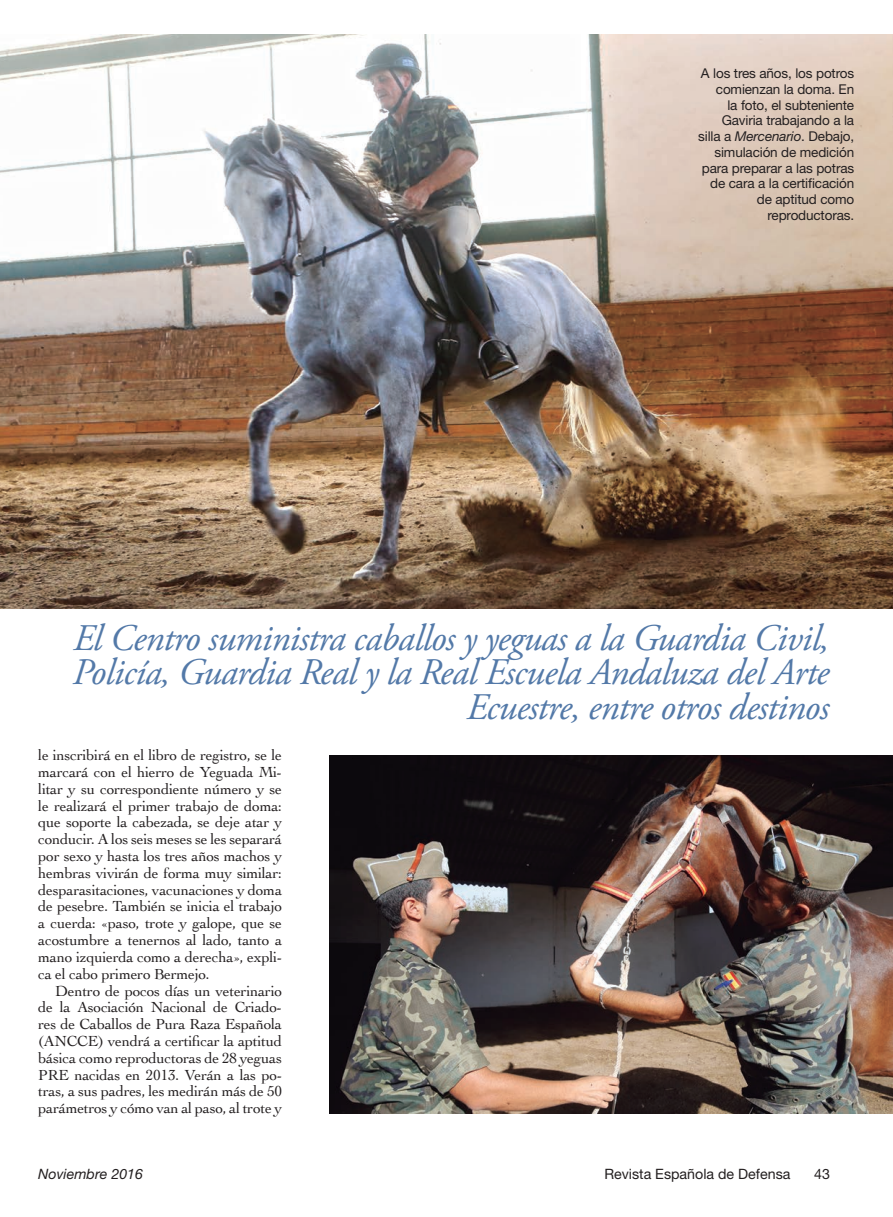
<style>
.page{position:relative;width:893px;height:1217px;background:#fff}
.page>*{position:absolute;margin:0;border:0;box-sizing:border-box;transform-origin:0 0}
.t1{font:italic 37.5px/34.5px "Adobe Garamond Pro";letter-spacing:-.02em;color:#5379a8;text-align:right}
.t2{font:15.3px/16.8px "Cochin";letter-spacing:-.015em;color:#231f20;text-align:justify}
.t3{font:14.25px "Helvetica Neue";color:#231f20}
.t4{font:italic 14.25px "Helvetica Neue";color:#231f20}
.t5{font:13.5px/15.8px "Helvetica Neue";letter-spacing:-.01em;color:#231f20;text-align:right}
.s1{font-style:italic}
</style>
<div class="page">
<img style="left:0;top:34px;width:893px;height:574px">
<img style="left:330px;top:755px;width:563px;height:358px">
<p class="t5" style="left:698px;top:65px;width:157px">A los tres años, los potros comienzan la doma. En<br>la foto, el subteniente<br>Gaviria trabajando a la silla a <span class="s1">Mercenario</span>. Debajo, simulación de medición para preparar a las potras de cara a la certificación de aptitud como reproductoras.</p>
<h1 class="t1" style="left:72px;top:621px;width:758px">El Centro suministra caballos y yeguas a la Guardia Civil,<br>Policía, Guardia Real y la Real Escuela Andaluza del Arte<br>Ecuestre, entre otros destinos</h1>
<p class="t2" style="left:38px;top:746px;width:245px">le inscribirá en el libro de registro, se le marcará con el hierro de Yeguada Mi&shy;litar y su correspondiente número y se le realizará el primer trabajo de doma: que soporte la cabezada, se deje atar y conducir. A los seis meses se les separará por sexo y hasta los tres años machos y hembras vivirán de forma muy similar: desparasitaciones, vacunaciones y doma de pesebre. También se inicia el trabajo a cuerda: «paso, trote y galope, que se acostumbre a tenernos al lado, tanto a mano izquierda como a derecha», expli&shy;ca el cabo primero Bermejo.</p>
<p class="t2" style="left:38px;top:981px;width:245px;text-indent:17px">Dentro de pocos días un veterinario de la Asociación Nacional de Criado&shy;res de Caballos de Pura Raza Española (ANCCE) vendrá a certificar la aptitud básica como reproductoras de 28 yeguas PRE nacidas en 2013. Verán a las po&shy;tras, a sus padres, les medirán más de 50 parámetros y cómo van al paso, al trote y</p>
<p class="t4" style="left:38px;top:1164px;width:106px">Noviembre 2016</p>
<p class="t3" style="left:604px;top:1164px;width:188px">Revista Española de Defensa</p>
<p class="t3" style="left:814px;top:1164px;width:17px">43</p>
</div>
